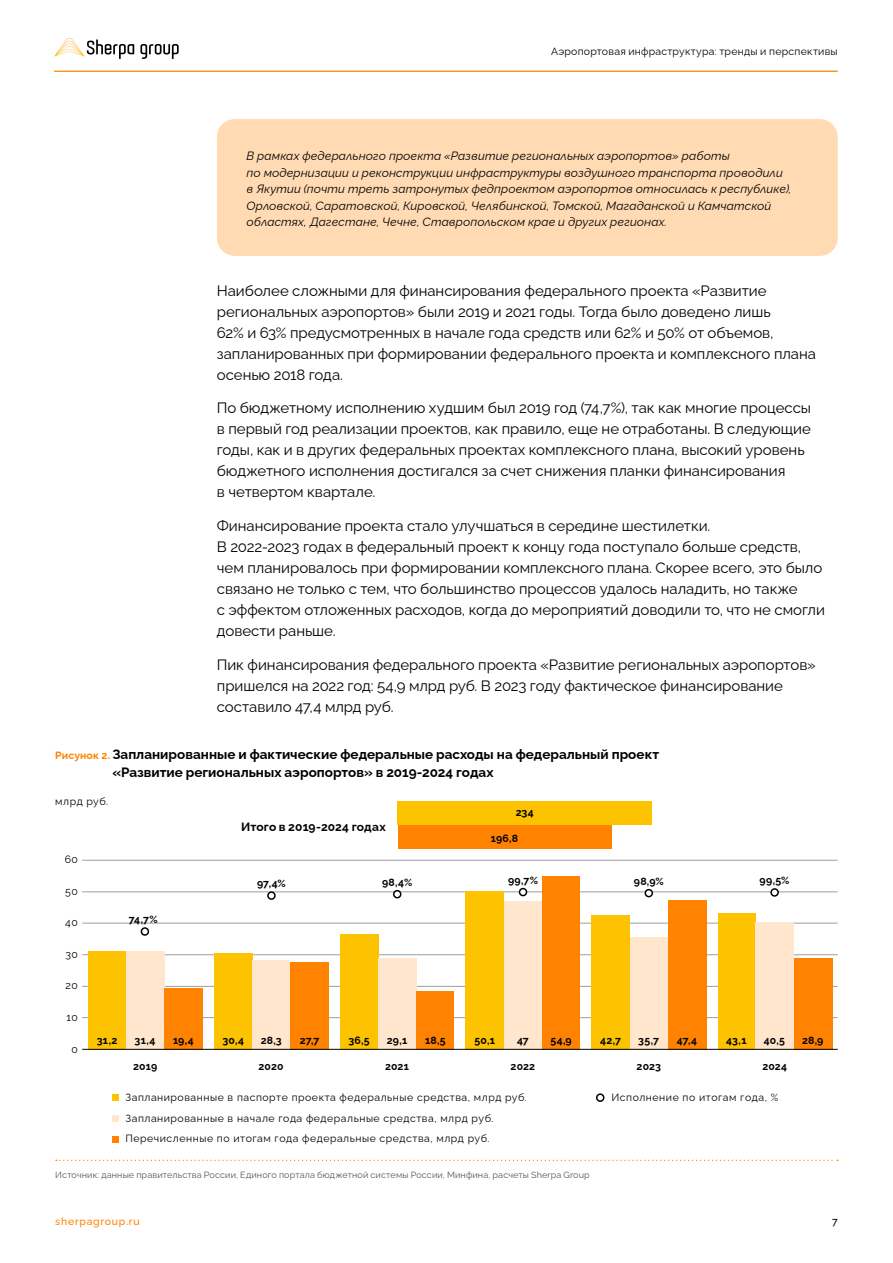
<style>
.page{position:relative;width:893px;height:1263px;background:#fff}
.page>*{position:absolute;margin:0;border:0;box-sizing:border-box;transform-origin:0 0}
.t1{font:15px/21px "Raleway";color:#000}
.t2{font:700 13.5px/18px "Raleway";color:#000}
.t3{font:italic 12px/16.5px "Raleway";letter-spacing:.01em;color:#000}
.t4{font:700 12px "Raleway";letter-spacing:.01em;color:#000}
.t5{font:10.5px/20.7px "Raleway";letter-spacing:.05em;color:#000}
.t6{font:700 10.5px "Raleway";letter-spacing:.015em;color:#000}
.t7{font:10.5px "Raleway";letter-spacing:.025em;color:#000}
.t8{font:500 10.5px "Raleway";letter-spacing:.07em;color:#ff8200}
.t9{font:500 10.5px "Raleway";color:#000}
.t10{font:9px "Raleway";letter-spacing:.015em;color:#575756}
.s1{font-size:10.5px;color:#ff8200}
</style>
<div class="page">
<hr style="left:54px;top:71px;width:784px;height:1px;background:#ff8200">
<svg style="left:54px;top:38px;width:125px;height:21px"></svg>
<div style="left:217px;top:119px;width:621px;height:137px;background:#ffdab3;border-radius:18px"></div>
<svg style="left:56px;top:1160px;width:782px;height:1px"></svg>
<div style="left:596px;top:1093px;width:8px;height:9px;border:2px solid #000;border-radius:50%"></div>
<div style="left:112px;top:1094px;width:7px;height:7px;background:#fec300"></div>
<div style="left:112px;top:1115px;width:7px;height:6px;background:#ffe6cc"></div>
<div style="left:112px;top:1136px;width:7px;height:6px;background:#ff8200"></div>
<div style="left:398px;top:801px;width:254px;height:24px;background:#fec300"></div>
<div style="left:398px;top:825px;width:213px;height:24px;background:#ff8200"></div>
<hr style="left:82px;top:860px;width:756px;height:1px;background:#9d9d9c">
<hr style="left:82px;top:891px;width:756px;height:1px;background:#9d9d9c">
<hr style="left:82px;top:923px;width:756px;height:1px;background:#9d9d9c">
<hr style="left:82px;top:954px;width:756px;height:1px;background:#9d9d9c">
<hr style="left:82px;top:986px;width:756px;height:1px;background:#9d9d9c">
<hr style="left:82px;top:1017px;width:756px;height:1px;background:#9d9d9c">
<div style="left:88px;top:951px;width:38px;height:98px;background:#fec300"></div>
<div style="left:718px;top:913px;width:38px;height:136px;background:#fec300"></div>
<div style="left:591px;top:915px;width:39px;height:134px;background:#fec300"></div>
<div style="left:466px;top:891px;width:38px;height:158px;background:#fec300"></div>
<div style="left:340px;top:934px;width:38px;height:115px;background:#fec300"></div>
<div style="left:214px;top:953px;width:38px;height:96px;background:#fec300"></div>
<div style="left:756px;top:922px;width:38px;height:127px;background:#ffe6cc"></div>
<div style="left:630px;top:937px;width:38px;height:112px;background:#ffe6cc"></div>
<div style="left:504px;top:901px;width:38px;height:148px;background:#ffe6cc"></div>
<div style="left:378px;top:957px;width:39px;height:92px;background:#ffe6cc"></div>
<div style="left:252px;top:960px;width:38px;height:89px;background:#ffe6cc"></div>
<div style="left:126px;top:950px;width:38px;height:99px;background:#ffe6cc"></div>
<div style="left:794px;top:958px;width:38px;height:91px;background:#ff8200"></div>
<div style="left:668px;top:900px;width:38px;height:149px;background:#ff8200"></div>
<div style="left:542px;top:876px;width:38px;height:173px;background:#ff8200"></div>
<div style="left:417px;top:991px;width:37px;height:58px;background:#ff8200"></div>
<div style="left:290px;top:962px;width:38px;height:87px;background:#ff8200"></div>
<div style="left:164px;top:988px;width:39px;height:61px;background:#ff8200"></div>
<hr style="left:82px;top:1049px;width:756px;height:1px;background:#000">
<div style="left:141px;top:927px;width:8px;height:9px;border:2px solid #000;border-radius:50%"></div>
<div style="left:267px;top:891px;width:9px;height:9px;border:2px solid #000;border-radius:50%"></div>
<div style="left:393px;top:890px;width:8px;height:8px;border:2px solid #000;border-radius:50%"></div>
<div style="left:519px;top:888px;width:7px;height:7px;background:#fff;border-radius:50%"></div>
<div style="left:519px;top:888px;width:8px;height:8px;border:2px solid #000;border-radius:50%"></div>
<div style="left:645px;top:889px;width:8px;height:8px;border:2px solid #000;border-radius:50%"></div>
<div style="left:771px;top:889px;width:7px;height:7px;background:#fff;border-radius:50%"></div>
<div style="left:770px;top:888px;width:9px;height:9px;border:2px solid #000;border-radius:50%"></div>
<p class="t7" style="left:551px;top:43px;width:288px">Аэропортовая инфраструктура: тренды и перспективы</p>
<p class="t3" style="left:247px;top:146px;width:546px">В рамках федерального проекта «Развитие региональных аэропортов» работы<br>по модернизации и реконструкции инфраструктуры воздушного транспорта проводили в Якутии (почти треть затронутых федпроектом аэропортов относилась к республике), Орловской, Саратовской, Кировской, Челябинской, Томской, Магаданской и Камчатской областях, Дагестане, Чечне, Ставропольском крае и других регионах.</p>
<p class="t1" style="left:217px;top:278px;width:601px">Наиболее сложными для финансирования федерального проекта «Развитие региональных аэропортов» были 2019 и 2021 годы. Тогда было доведено лишь<br>62% и 63% предусмотренных в начале года средств или 62% и 50% от объемов, запланированных при формировании федерального проекта и комплексного плана осенью 2018 года.</p>
<p class="t1" style="left:217px;top:396px;width:596px">По бюджетному исполнению худшим был 2019 год (74,7%), так как многие процессы в первый год реализации проектов, как правило, еще не отработаны. В следующие годы, как и в других федеральных проектах комплексного плана, высокий уровень бюджетного исполнения достигался за счет снижения планки финансирования<br>в четвертом квартале.</p>
<p class="t1" style="left:217px;top:514px;width:610px">Финансирование проекта стало улучшаться в середине шестилетки.<br>В 2022‑2023 годах в федеральный проект к концу года поступало больше средств, чем планировалось при формировании комплексного плана. Скорее всего, это было связано не только с тем, что большинство процессов удалось наладить, но также<br>с эффектом отложенных расходов, когда до мероприятий доводили то, что не смогли довести раньше.</p>
<p class="t1" style="left:217px;top:652px;width:600px">Пик финансирования федерального проекта «Развитие региональных аэропортов» пришелся на 2022 год: 54,9 млрд руб. В 2023 году фактическое финансирование составило 47,4 млрд руб.</p>
<p class="t2" style="left:112px;top:743px;width:548px;text-indent:-57px"><span class="s1">Рисунок 2.</span> Запланированные и фактические федеральные расходы на федеральный проект «Развитие региональных аэропортов» в 2019‑2024 годах</p>
<p class="t5" style="left:55px;top:790px;width:54px">млрд руб.</p>
<p class="t5" style="left:65px;top:848px;width:15px">60</p>
<p class="t5" style="left:65px;top:880px;width:14px">50</p>
<p class="t5" style="left:65px;top:911px;width:14px">40</p>
<p class="t5" style="left:65px;top:943px;width:14px">30</p>
<p class="t5" style="left:66px;top:974px;width:14px">20</p>
<p class="t5" style="left:67px;top:1006px;width:13px">10</p>
<p class="t5" style="left:72px;top:1037px;width:8px">0</p>
<p class="t4" style="left:241px;top:817px;width:146px">Итого в 2019‑2024 годах</p>
<p class="t6" style="left:516px;top:804px;width:20px">234</p>
<p class="t6" style="left:491px;top:830px;width:29px">196,8</p>
<p class="t6" style="left:129px;top:911px;width:30px">74,7%</p>
<p class="t6" style="left:257px;top:875px;width:30px">97,4%</p>
<p class="t6" style="left:382px;top:874px;width:32px">98,4%</p>
<p class="t6" style="left:508px;top:872px;width:31px">99,7%</p>
<p class="t6" style="left:634px;top:873px;width:31px">98,9%</p>
<p class="t6" style="left:760px;top:872px;width:31px">99,5%</p>
<p class="t6" style="left:97px;top:1032px;width:22px">31,2</p>
<p class="t6" style="left:135px;top:1032px;width:22px">31,4</p>
<p class="t6" style="left:173px;top:1032px;width:22px">19,4</p>
<p class="t6" style="left:222px;top:1032px;width:23px">30,4</p>
<p class="t6" style="left:261px;top:1032px;width:23px">28,3</p>
<p class="t6" style="left:300px;top:1032px;width:21px">27,7</p>
<p class="t6" style="left:348px;top:1032px;width:23px">36,5</p>
<p class="t6" style="left:387px;top:1032px;width:22px">29,1</p>
<p class="t6" style="left:425px;top:1032px;width:22px">18,5</p>
<p class="t6" style="left:475px;top:1032px;width:22px">50,1</p>
<p class="t6" style="left:517px;top:1032px;width:13px">47</p>
<p class="t6" style="left:551px;top:1032px;width:23px">54,9</p>
<p class="t6" style="left:600px;top:1032px;width:22px">42,7</p>
<p class="t6" style="left:638px;top:1032px;width:22px">35,7</p>
<p class="t6" style="left:677px;top:1032px;width:22px">47,4</p>
<p class="t6" style="left:726px;top:1032px;width:22px">43,1</p>
<p class="t6" style="left:764px;top:1032px;width:23px">40,5</p>
<p class="t6" style="left:802px;top:1032px;width:23px">28,9</p>
<p class="t6" style="left:762px;top:1058px;width:26px">2024</p>
<p class="t6" style="left:133px;top:1058px;width:26px">2019</p>
<p class="t6" style="left:259px;top:1058px;width:27px">2020</p>
<p class="t6" style="left:385px;top:1058px;width:25px">2021</p>
<p class="t6" style="left:511px;top:1058px;width:26px">2022</p>
<p class="t6" style="left:637px;top:1058px;width:26px">2023</p>
<p class="t5" style="left:126px;top:1086px;width:403px">Запланированные в паспорте проекта федеральные средства, млрд руб.</p>
<p class="t5" style="left:611px;top:1086px;width:168px">Исполнение по итогам года, %</p>
<p class="t5" style="left:126px;top:1106px;width:369px">Запланированные в начале года федеральные средства, млрд руб.<br>Перечисленные по итогам года федеральные средства, млрд руб.</p>
<p class="t10" style="left:55px;top:1168px;width:536px">Источник: данные правительства России, Единого портала бюджетной системы России, Минфина, расчеты Sherpa Group</p>
<p class="t8" style="left:55px;top:1213px;width:86px">sherpagroup.ru</p>
<p class="t9" style="left:832px;top:1213px;width:7px">7</p>
</div>
